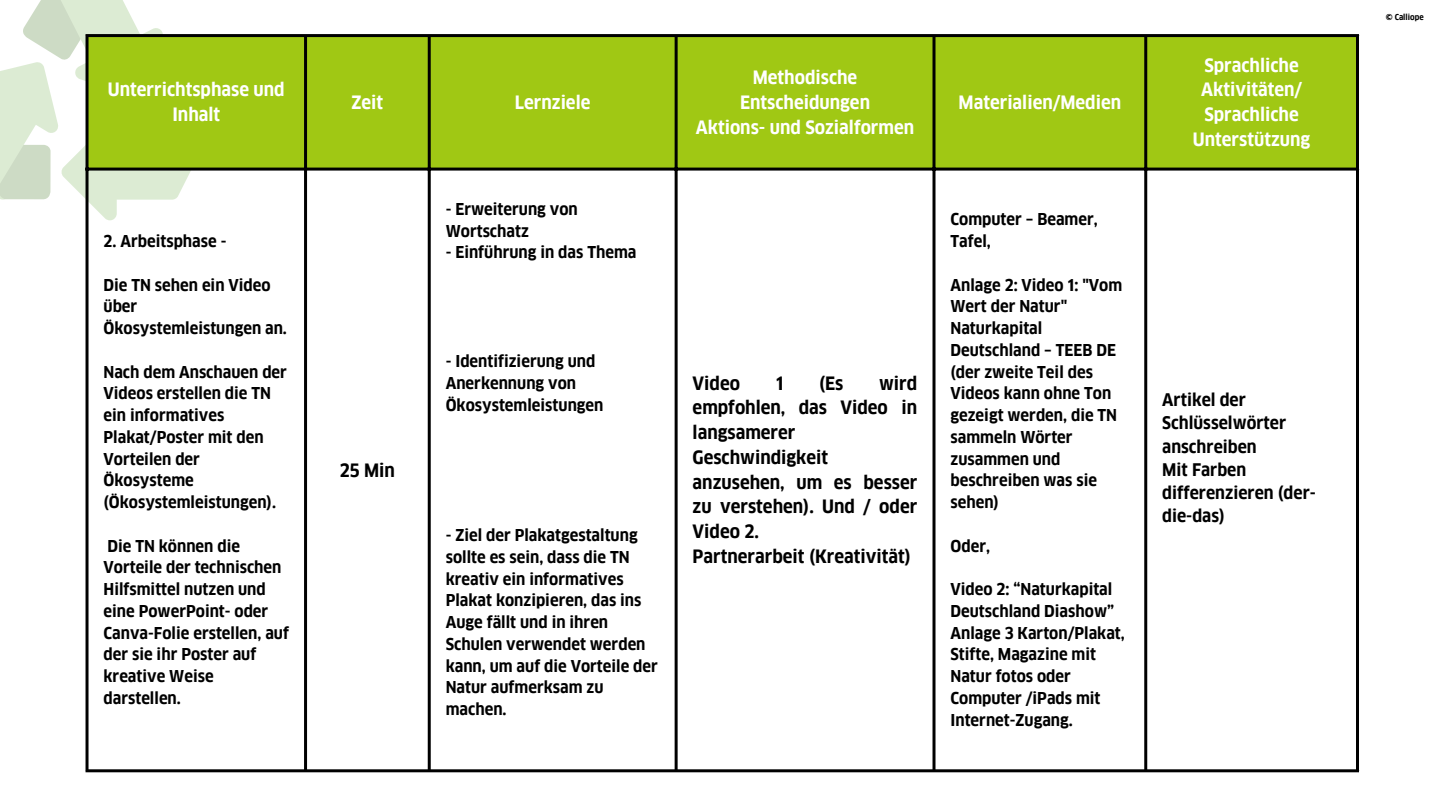
<style>
.page{position:relative;width:1440px;height:810px;background:#fff}
.page>*{position:absolute;margin:0;border:0;box-sizing:border-box;transform-origin:0 0}
.t1{font:700 18px/24.8px "Goethe FF Clan";color:#fff;text-align:center}
.t2{font:700 18px/24.8px "Goethe FF Clan";color:#000}
.t3{font:700 17px/23.2px "Goethe FF Clan";color:#000}
.t4{font:700 16px/21.8px "Goethe FF Clan";color:#000}
.t5{font:700 8px "Goethe FF Clan";color:#000}
</style>
<div class="page">
<svg style="left:0;top:0;width:191px;height:220px"></svg>
<div style="left:89px;top:37px;width:1267px;height:131px;background:#a0c814"></div>
<hr style="left:86px;top:37px;width:3px;height:732px;background:#000">
<hr style="left:304px;top:37px;width:3px;height:732px;background:#000">
<hr style="left:428px;top:37px;width:3px;height:732px;background:#000">
<hr style="left:675px;top:37px;width:3px;height:732px;background:#000">
<hr style="left:933px;top:37px;width:3px;height:732px;background:#000">
<hr style="left:1144px;top:37px;width:3px;height:732px;background:#000">
<hr style="left:1356px;top:37px;width:3px;height:732px;background:#000">
<hr style="left:86px;top:34px;width:1273px;height:3px;background:#000">
<hr style="left:86px;top:168px;width:1273px;height:3px;background:#000">
<hr style="left:86px;top:769px;width:1273px;height:3px;background:#000">
<p class="t1" style="left:108px;top:78px;width:178px">Unterrichtsphase und<br>Inhalt</p>
<p class="t4" style="left:104px;top:231px;width:124px">2. Arbeitsphase -</p>
<p class="t4" style="left:104px;top:274px;width:185px">Die TN sehen ein Video über<br>Ökosystemleistungen an.</p>
<p class="t4" style="left:104px;top:361px;width:185px">Nach dem Anschauen der<br>Videos erstellen die TN ein informatives<br>Plakat/Poster mit den<br>Vorteilen der<br>Ökosysteme (Ökosystemleistungen).</p>
<p class="t4" style="left:104px;top:535px;width:187px">Die TN können die<br>Vorteile der technischen<br>Hilfsmittel nutzen und eine PowerPoint- oder<br>Canva-Folie erstellen, auf der sie ihr Poster auf kreative Weise darstellen.</p>
<p class="t1" style="left:352px;top:90px;width:33px">Zeit</p>
<p class="t1" style="left:515px;top:90px;width:77px">Lernziele</p>
<p class="t4" style="left:446px;top:198px;width:134px">- Erweiterung von<br>Wortschatz</p>
<p class="t4" style="left:446px;top:242px;width:192px">- Einführung in das Thema</p>
<p class="t2" style="left:340px;top:458px;width:57px">25 Min</p>
<p class="t4" style="left:446px;top:351px;width:159px">- Identifizierung und<br>Anerkennung von<br>Ökosystemleistungen</p>
<p class="t4" style="left:446px;top:525px;width:214px">- Ziel der Plakatgestaltung sollte es sein, dass die TN kreativ ein informatives<br>Plakat konzipieren, das ins<br>Auge fällt und in ihren<br>Schulen verwendet werden kann, um auf die Vorteile der<br>Natur aufmerksam zu machen.</p>
<p class="t1" style="left:696px;top:66px;width:220px">Methodische<br>Entscheidungen<br>Aktions- und Sozialformen</p>
<p class="t2" style="left:693px;top:371px;width:49px">Video</p>
<p class="t2" style="left:776px;top:371px;width:9px">1</p>
<p class="t2" style="left:819px;top:371px;width:26px">(Es</p>
<p class="t2" style="left:693px;top:371px;width:226px;text-indent:187px">wird empfohlen, das Video in langsamerer<br>Geschwindigkeit anzusehen, um es besser zu verstehen). Und / oder<br>Video 2.<br>Partnerarbeit (Kreativität)</p>
<p class="t1" style="left:959px;top:90px;width:164px">Materialien/Medien</p>
<p class="t4" style="left:951px;top:209px;width:149px">Computer – Beamer,<br>Tafel,</p>
<p class="t4" style="left:951px;top:274px;width:173px">Anlage 2: Video 1: "Vom<br>Wert der Natur"<br>Naturkapital<br>Deutschland – TEEB DE (der zweite Teil des<br>Videos kann ohne Ton gezeigt werden, die TN sammeln Wörter zusammen und beschreiben was sie sehen)</p>
<p class="t4" style="left:951px;top:535px;width:41px">Oder,</p>
<p class="t4" style="left:951px;top:579px;width:176px">Video 2: “Naturkapital<br>Deutschland Diashow”<br>Anlage 3 Karton/Plakat,<br>Stifte, Magazine mit<br>Natur fotos oder<br>Computer /iPads mit<br>Internet-Zugang.</p>
<p class="t1" style="left:1193px;top:53px;width:119px">Sprachliche<br>Aktivitäten/<br>Sprachliche<br>Unterstützung</p>
<p class="t3" style="left:1162px;top:388px;width:155px">Artikel der<br>Schlüsselwörter anschreiben<br>Mit Farben differenzieren (der&shy;die-das)</p>
<p class="t5" style="left:1386px;top:12px;width:39px">© Calliope</p>
</div>
